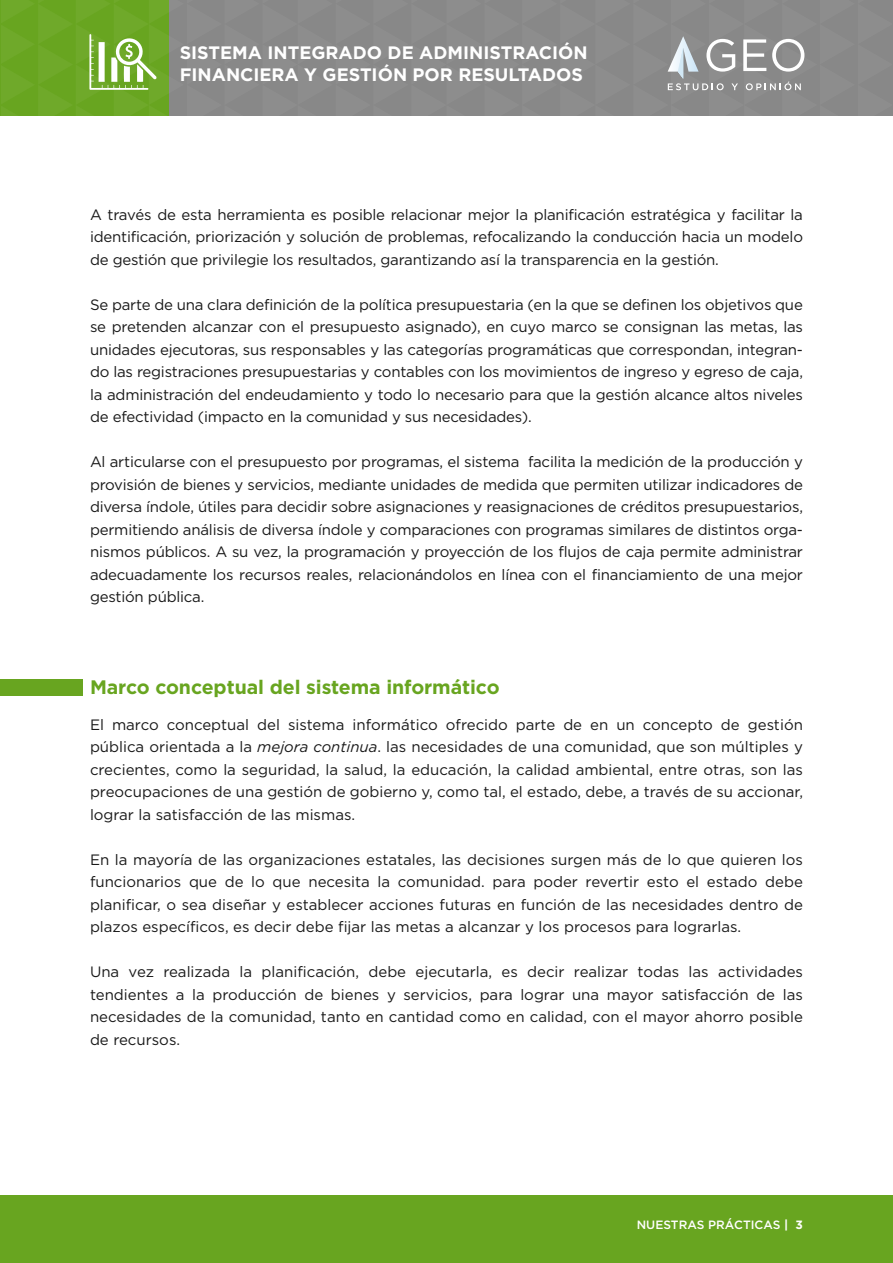
<style>
.page{position:relative;width:893px;height:1263px;background:#fff}
.page>*{position:absolute;margin:0;border:0;box-sizing:border-box;transform-origin:0 0}
.t1{font:700 19.5px "Gotham";letter-spacing:-.005em;color:#68a520}
.t2{font:700 18px/21.8px "Gotham";color:#fff}
.t3{font:15px/22.5px "Gotham";letter-spacing:-.015em;color:#191919;text-align:justify}
.t4{font:700 15px "Gotham";color:#fff}
.t5{font:500 12px "Gotham";color:#fff}
.s1{font-style:italic}
.s2{font-weight:700}
</style>
<div class="page">
<div style="left:0;top:1196px;width:893px;height:67px;background:#68a520"></div>
<svg style="left:2px;top:0;width:889px;height:116px;background:#87927b"></svg>
<div style="left:0;top:679px;width:83px;height:17px;background:#68a520"></div>
<p class="t2" style="left:180px;top:42px;width:409px">SISTEMA INTEGRADO DE ADMINISTRACIÓN<br>FINANCIERA Y GESTIÓN POR RESULTADOS</p>
<p class="t3" style="left:90px;top:203px;width:714px">A través de esta herramienta es posible relacionar mejor la planificación estratégica y facilitar la identificación, priorización y solución de problemas, refocalizando la conducción hacia un modelo de gestión que privilegie los resultados, garantizando así la transparencia en la gestión.</p>
<p class="t3" style="left:90px;top:293px;width:714px">Se parte de una clara definición de la política presupuestaria (en la que se definen los objetivos que se pretenden alcanzar con el presupuesto asignado), en cuyo marco se consignan las metas, las unidades ejecutoras, sus responsables y las categorías programáticas que correspondan, integran&shy;do las registraciones presupuestarias y contables con los movimientos de ingreso y egreso de caja, la administración del endeudamiento y todo lo necesario para que la gestión alcance altos niveles de efectividad (impacto en la comunidad y sus necesidades).</p>
<p class="t3" style="left:90px;top:451px;width:714px">Al articularse con el presupuesto por programas, el sistema facilita la medición de la producción y provisión de bienes y servicios, mediante unidades de medida que permiten utilizar indicadores de diversa índole, útiles para decidir sobre asignaciones y reasignaciones de créditos presupuestarios, permitiendo análisis de diversa índole y comparaciones con programas similares de distintos orga&shy;nismos públicos. A su vez, la programación y proyección de los flujos de caja permite administrar adecuadamente los recursos reales, relacionándolos en línea con el financiamiento de una mejor gestión pública.</p>
<h1 class="t1" style="left:90px;top:676px;width:411px">Marco conceptual del sistema informático</h1>
<p class="t3" style="left:90px;top:713px;width:714px">El marco conceptual del sistema informático ofrecido parte de en un concepto de gestión pública orientada a la <span class="s1">mejora continua</span>. las necesidades de una comunidad, que son múltiples y crecientes, como la seguridad, la salud, la educación, la calidad ambiental, entre otras, son las preocupaciones de una gestión de gobierno y, como tal, el estado, debe, a través de su accionar, lograr la satisfacción de las mismas.</p>
<p class="t3" style="left:90px;top:848px;width:714px">En la mayoría de las organizaciones estatales, las decisiones surgen más de lo que quieren los funcionarios que de lo que necesita la comunidad. para poder revertir esto el estado debe planificar, o sea diseñar y establecer acciones futuras en función de las necesidades dentro de plazos específicos, es decir debe fijar las metas a alcanzar y los procesos para lograrlas.</p>
<p class="t3" style="left:90px;top:960px;width:714px">Una vez realizada la planificación, debe ejecutarla, es decir realizar todas las actividades tendientes a la producción de bienes y servicios, para lograr una mayor satisfacción de las necesidades de la comunidad, tanto en cantidad como en calidad, con el mayor ahorro posible de recursos.</p>
<p class="t5" style="left:637px;top:1218px;width:168px">NUESTRAS PRÁCTICAS <span class="s2">| 3</span></p>
<p class="t4" style="left:782px;top:1222px;width:22px">| 1</p>
</div>
